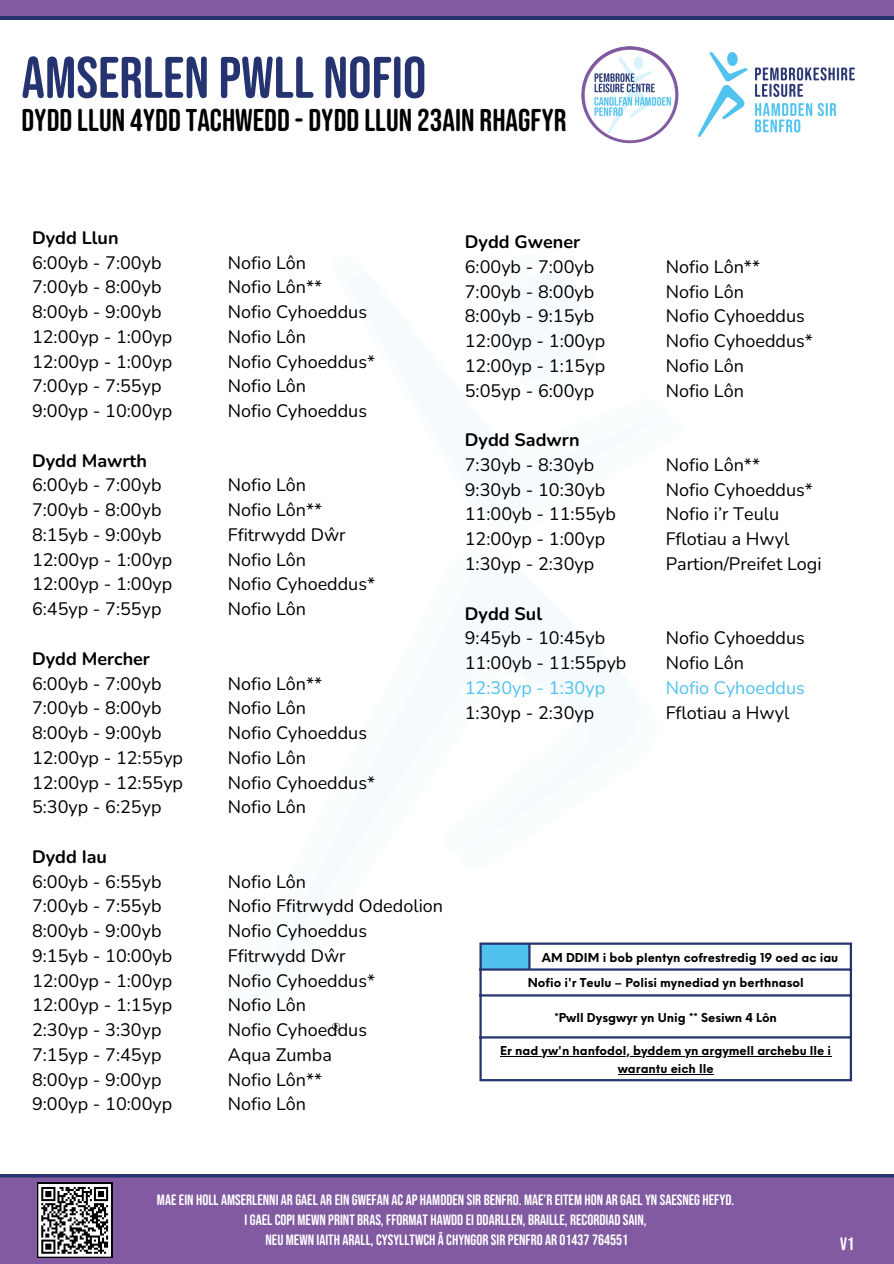
<style>
.page{position:relative;width:894px;height:1264px;background:#fff}
.page>*{position:absolute;margin:0;border:0;box-sizing:border-box;transform-origin:0 0}
.t1{font:58.35px "Bebas Neue Rounded";color:#253471}
.t2{font:31.5px "Bebas Neue Rounded";color:#000}
.t3{font:18px/24.8px "Nunito";color:#000}
.t4{font:18px "Bebas Neue Rounded";color:#fff}
.t5{font:15px "Bebas Neue Rounded";color:#fff}
.t6{font:700 12px/17.5px "Neue Einstellung";color:#000;text-align:center}
.s1{font-weight:700}
.s2{color:#51c2ee}
</style>
<div class="page">
<img style="left:581px;top:46px;width:97px;height:97px;border-radius:50%">
<img style="left:698px;top:52px;width:155px;height:85px">
<div style="left:0;top:1174px;width:893px;height:89px;background:#815aa2"></div>
<svg style="left:0;top:0;width:893px;height:19px;background:#72539a"></svg>
<svg style="left:37px;top:1182px;width:75px;height:75px"></svg>
<svg style="left:481px;top:944px;width:368px;height:135px"></svg>
<hr style="left:500px;top:1056px;width:331px;height:1px;background:#000">
<hr style="left:617px;top:1073px;width:96px;height:1px;background:#000">
<hr style="left:479px;top:944px;width:2px;height:135px;background:#253471">
<hr style="left:849px;top:944px;width:2px;height:135px;background:#253471">
<hr style="left:479px;top:942px;width:372px;height:2px;background:#253471">
<hr style="left:479px;top:968px;width:372px;height:2px;background:#253471">
<hr style="left:479px;top:994px;width:372px;height:2px;background:#253471">
<hr style="left:479px;top:1036px;width:372px;height:2px;background:#253471">
<hr style="left:479px;top:1079px;width:372px;height:2px;background:#253471">
<img style="left:479px;top:942px;width:204px;height:84px">
<svg style="left:332px;top:1022px;width:8px;height:8px"></svg>
<p class="t1" style="left:21px;top:45px;width:406px">AMSERLEN PWLL NOFIO</p>
<p class="t2" style="left:21px;top:102px;width:546px">DYDD LLUN 4YDD TACHWEDD - DYDD LLUN 23AIN RHAGFYR</p>
<h3 class="t3" style="left:32px;top:225px;width:142px"><span class="s1">Dydd Llun<br></span>6:00yb - 7:00yb<br>7:00yb - 8:00yb<br>8:00yb - 9:00yb<br>12:00yp - 1:00yp<br>12:00yp - 1:00yp<br>7:00yp - 7:55yp<br>9:00yp - 10:00yp</h3>
<h3 class="t3" style="left:32px;top:448px;width:142px"><span class="s1">Dydd Mawrth<br></span>6:00yb - 7:00yb<br>7:00yb - 8:00yb<br>8:15yb - 9:00yb<br>12:00yp - 1:00yp<br>12:00yp - 1:00yp<br>6:45yp - 7:55yp</h3>
<p class="t3" style="left:32px;top:646px;width:153px"><span class="s1">Dydd Mercher<br></span>6:00yb - 7:00yb<br>7:00yb - 8:00yb<br>8:00yb - 9:00yb<br>12:00yp - 12:55yp<br>12:00yp - 12:55yp<br>5:30yp - 6:25yp</p>
<h3 class="t3" style="left:32px;top:844px;width:142px"><span class="s1">Dydd Iau<br></span>6:00yb - 6:55yb<br>7:00yb - 7:55yb<br>8:00yb - 9:00yb<br>9:15yb - 10:00yb<br>12:00yp - 1:00yp<br>12:00yp - 1:15yp<br>2:30yp - 3:30yp<br>7:15yp - 7:45yp<br>8:00yp - 9:00yp<br>9:00yp - 10:00yp</h3>
<h3 class="t3" style="left:228px;top:250px;width:149px">Nofio Lôn<br>Nofio Lôn**<br>Nofio Cyhoeddus<br>Nofio Lôn<br>Nofio Cyhoeddus*<br>Nofio Lôn</h3>
<h3 class="t3" style="left:228px;top:399px;width:141px">Nofio Cyhoeddus</h3>
<h3 class="t3" style="left:228px;top:473px;width:149px">Nofio Lôn<br>Nofio Lôn**<br>Ffitrwydd Dŵr<br>Nofio Lôn<br>Nofio Cyhoeddus*<br>Nofio Lôn</h3>
<h3 class="t3" style="left:228px;top:671px;width:149px">Nofio Lôn**<br>Nofio Lôn<br>Nofio Cyhoeddus<br>Nofio Lôn<br>Nofio Cyhoeddus*<br>Nofio Lôn</h3>
<h3 class="t3" style="left:464px;top:230px;width:142px"><span class="s1">Dydd Gwener<br></span>6:00yb - 7:00yb<br>7:00yb - 8:00yb<br>8:00yb - 9:15yb<br>12:00yp - 1:00yp<br>12:00yp - 1:15yp<br>5:05yp - 6:00yp</h3>
<p class="t3" style="left:464px;top:428px;width:153px"><span class="s1">Dydd Sadwrn<br></span>7:30yb - 8:30yb<br>9:30yb - 10:30yb<br>11:00yb - 11:55yb<br>12:00yp - 1:00yp<br>1:30yp - 2:30yp</p>
<p class="t3" style="left:464px;top:601px;width:163px"><span class="s1">Dydd Sul<br></span>9:45yb - 10:45yb<br>11:00yb - 11:55pyb<br><span class="s2">12:30yp - 1:30yp<br></span>1:30yp - 2:30yp</p>
<p class="t3" style="left:665px;top:254px;width:149px">Nofio Lôn**<br>Nofio Lôn<br>Nofio Cyhoeddus<br>Nofio Cyhoeddus*<br>Nofio Lôn</p>
<p class="t3" style="left:665px;top:378px;width:80px">Nofio Lôn</p>
<p class="t3" style="left:665px;top:452px;width:157px">Nofio Lôn**<br>Nofio Cyhoeddus*<br>Nofio i’r Teulu<br>Fflotiau a Hwyl<br>Partion/Preifet Logi</p>
<p class="t3" style="left:665px;top:626px;width:141px">Nofio Cyhoeddus<br>Nofio Lôn<br><span class="s2">Nofio Cyhoeddus<br></span>Fflotiau a Hwyl</p>
<h3 class="t3" style="left:228px;top:869px;width:217px">Nofio Lôn<br>Nofio Ffitrwydd Odedolion<br>Nofio Cyhoeddus</h3>
<h3 class="t3" style="left:228px;top:943px;width:149px">Ffitrwydd Dŵr<br>Nofio Cyhoeddus*<br>Nofio Lôn<br>Nofio Cyhoeddus<br>Aqua Zumba<br>Nofio Lôn**<br>Nofio Lôn</h3>
<p class="t6" style="left:542px;top:947px;width:298px">AM DDIM i bob plentyn cofrestredig 19 oed ac iau</p>
<p class="t6" style="left:527px;top:973px;width:277px">Nofio i'r Teulu – Polisi mynediad yn berthnasol</p>
<h3 class="t6" style="left:554px;top:1007px;width:224px">*Pwll Dysgwyr yn Unig ** Sesiwn 4 Lôn</h3>
<h3 class="t6" style="left:500px;top:1041px;width:332px">Er nad yw'n hanfodol, byddem yn argymell archebu lle i warantu eich lle</h3>
<h3 class="t5" style="left:157px;top:1191px;width:578px">MAE EIN HOLL AMSERLENNI AR GAEL AR EIN GWEFAN AC AP HAMDDEN SIR BENFRO. MAE’R EITEM HON AR GAEL YN SAESNEG HEFYD.</h3>
<h3 class="t5" style="left:244px;top:1211px;width:403px">I GAEL COPI MEWN PRINT BRAS, FFORMAT HAWDD EI DDARLLEN, BRAILLE, RECORDIAD SAIN,</h3>
<h3 class="t5" style="left:265px;top:1231px;width:364px">NEU MEWN IAITH ARALL, CYSYLLTWCH Â CHYNGOR SIR PENFRO AR 01437 764551</h3>
<h3 class="t4" style="left:839px;top:1233px;width:16px">V1</h3>
</div>
